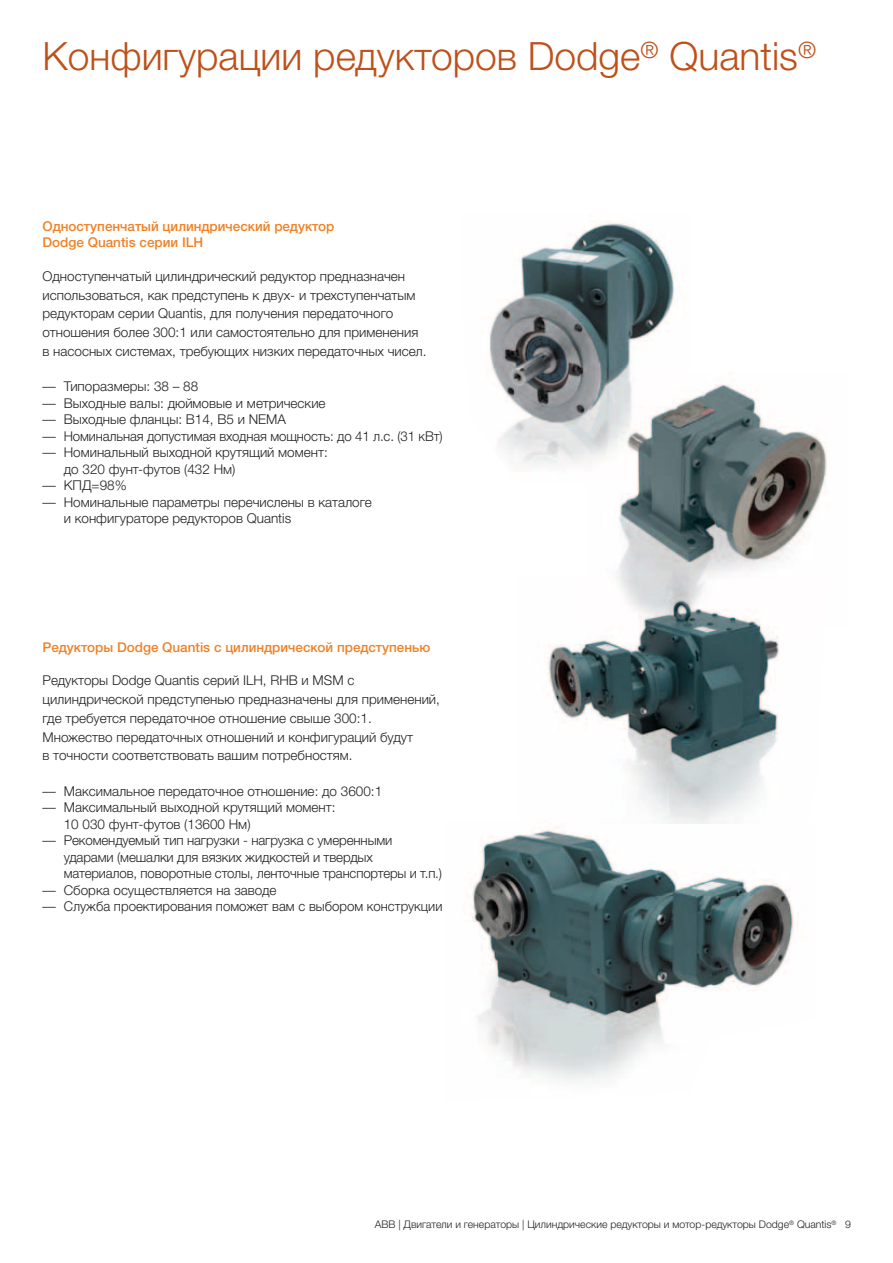
<style>
.page{position:relative;width:893px;height:1263px;background:#fff}
.page>*{position:absolute;margin:0;border:0;box-sizing:border-box;transform-origin:0 0}
.t1{font:300 39px "Helvetica Neue LTW1 G";color:#be5019}
.t2{font:300 13.5px/18.8px "Helvetica Neue LTW1 G";color:#231f20}
.t3{font:500 13.5px/16.5px "Helvetica Neue LTW1 G";color:#ef8227}
.t4{font:300 10.5px "Helvetica Neue LTW1 G";color:#231f20}
</style>
<div class="page">
<img style="left:616px;top:372px;width:211px;height:204px">
<img style="left:489px;top:221px;width:201px;height:260px">
<img style="left:470px;top:827px;width:324px;height:256px">
<img style="left:547px;top:576px;width:233px;height:248px">
<h1 class="t1" style="left:43px;top:33px;width:775px">Конфигурации редукторов Dodge<sup>®</sup> Quantis<sup>®</sup></h1>
<p class="t3" style="left:43px;top:218px;width:294px">Одноступенчатый цилиндрический редуктор<br>Dodge Quantis серии ILH</p>
<p class="t2" style="left:43px;top:267px;width:385px">Одноступенчатый цилиндрический редуктор предназначен использоваться, как предступень к двух- и трехступенчатым редукторам серии Quantis, для получения передаточного отношения более 300:1 или самостоятельно для применения в насосных системах, требующих низких передаточных чисел.</p>
<p class="t2" style="left:43px;top:377px;width:157px">–– Типоразмеры: 38 – 88</p>
<p class="t2" style="left:43px;top:393px;width:285px">–– Выходные валы: дюймовые и метрические</p>
<p class="t2" style="left:43px;top:410px;width:245px">–– Выходные фланцы: B14, B5 и NEMA</p>
<p class="t2" style="left:43px;top:426px;width:402px">–– Номинальная допустимая входная мощность: до 41 л.с. (31 кВт)</p>
<p class="t2" style="left:43px;top:443px;width:287px">–– Номинальный выходной крутящий момент:</p>
<p class="t2" style="left:64px;top:459px;width:173px">до 320 фунт-футов (432 Нм)</p>
<p class="t2" style="left:43px;top:476px;width:86px">–– КПД=98%</p>
<p class="t2" style="left:43px;top:492px;width:331px">–– Номинальные параметры перечислены в каталоге</p>
<p class="t2" style="left:64px;top:509px;width:229px">и конфигураторе редукторов Quantis</p>
<p class="t3" style="left:43px;top:639px;width:389px">Редукторы Dodge Quantis с цилиндрической предступенью</p>
<p class="t2" style="left:43px;top:671px;width:399px">Редукторы Dodge Quantis серий ILH, RHB и MSM с цилиндрической предступенью предназначены для применений, где требуется передаточное отношение свыше 300:1.<br>Множество передаточных отношений и конфигураций будут<br>в точности соответствовать вашим потребностям.</p>
<p class="t2" style="left:43px;top:781px;width:341px">–– Максимальное передаточное отношение: до 3600:1</p>
<p class="t2" style="left:43px;top:798px;width:295px">–– Максимальный выходной крутящий момент:</p>
<p class="t2" style="left:64px;top:814px;width:188px">10 030 фунт-футов (13600 Нм)</p>
<p class="t2" style="left:43px;top:831px;width:351px">–– Рекомендуемый тип нагрузки - нагрузка с умеренными</p>
<p class="t2" style="left:64px;top:847px;width:311px">ударами (мешалки для вязких жидкостей и твердых</p>
<p class="t2" style="left:64px;top:864px;width:380px">материалов, поворотные столы, ленточные транспортеры и т.п.)</p>
<p class="t2" style="left:43px;top:880px;width:236px">–– Сборка осуществляется на заводе</p>
<p class="t2" style="left:43px;top:897px;width:401px">–– Служба проектирования поможет вам с выбором конструкции</p>
<p class="t4" style="left:375px;top:1218px;width:478px">ABB | Двигатели и генераторы | Цилиндрические редукторы и мотор-редукторы Dodge<sup>®</sup> Quantis<sup>®</sup> 9</p>
</div>
